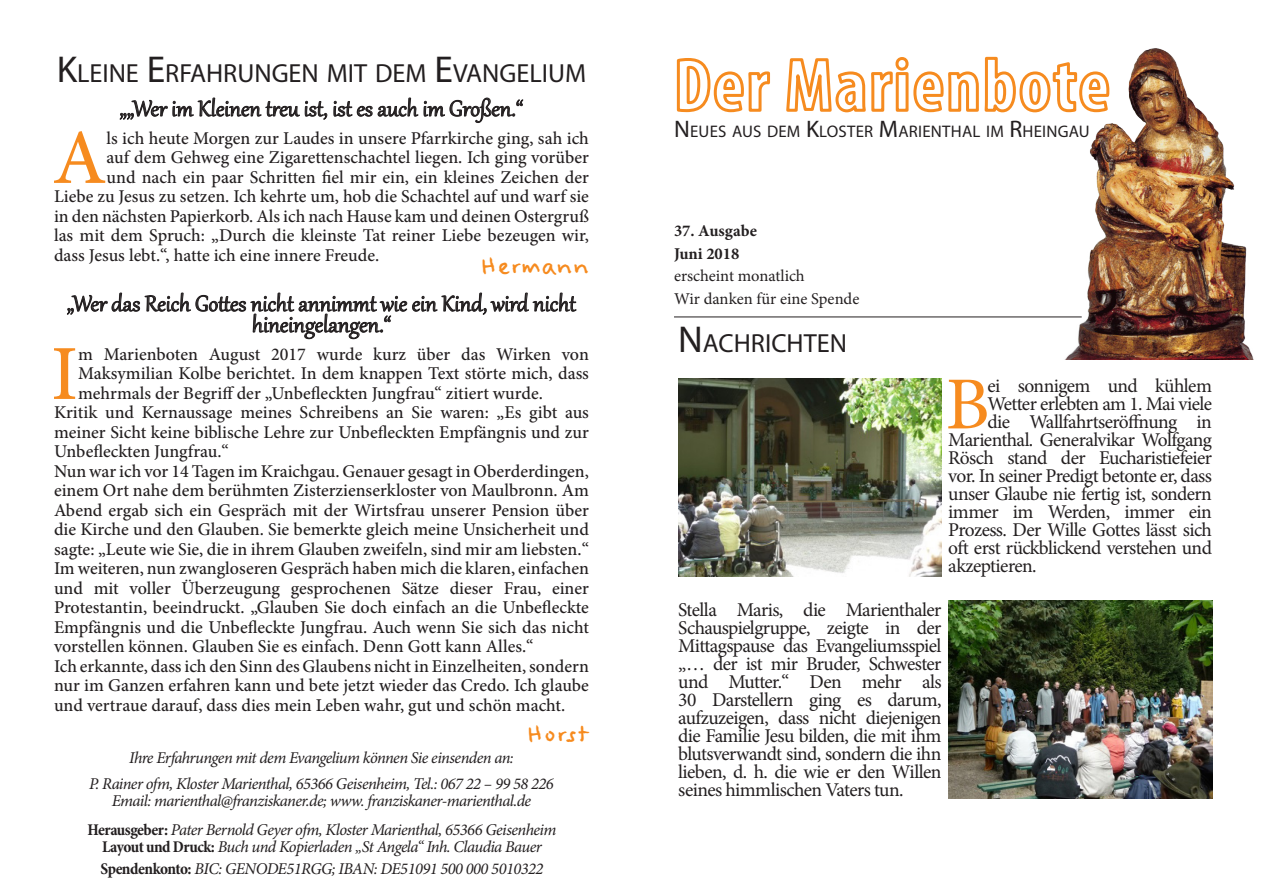
<style>
.page{position:relative;width:1263px;height:893px;background:#fff}
.page>*{position:absolute;margin:0;border:0;box-sizing:border-box;transform-origin:0 0}
.Nachrichten_Fliesste{font:500 78px "Minion Pro";color:#f68b1f}
.Innenseite_Fließtext{font:74.85px "Minion Pro";color:#f68b1f}
.Autor1{font:31.5px "Felt Tip Woman";color:#f68b1f}
.Zitat_Erfahrungen{font:27px/21px "Gabriola";color:#231f20;text-align:center}
.Überschrift_Erfahrun{font:26.25px "Myriad Pro";color:#231f20}
.Innenseite_Fließtext-2{font:19.5px/18px "Minion Pro";letter-spacing:-.03em;color:#231f20;text-align:justify}
.Nachrichten_Fliesste-2{font:500 18px/19.5px "Minion Pro";color:#231f20;text-align:justify}
.t1{font:16.8px "Myriad Pro";letter-spacing:.015em;color:#231f20}
.Herausgeber_Infos{font:italic 16.5px "Minion Pro";letter-spacing:-.035em;color:#231f20}
.Zitat_Erfahrungen-2{font:italic 16.5px "Minion Pro";letter-spacing:-.04em;color:#231f20}
.info_mit_strich{font:16.5px "Minion Pro";color:#231f20}
.Info_1__Seite_Highli{font:700 16.5px "Minion Pro";color:#231f20}
.Info_1__Seite{font:16.5px "Minion Pro";letter-spacing:-.005em;color:#231f20}
.s1{font-size:37.5px}
.s2{font-weight:700;font-style:normal;font-stretch:condensed}
.s3{font-size:24px}
</style>
<div class="page">
<img style="left:948px;top:601px;width:264px;height:197px">
<svg style="left:119px;top:97px;width:405px;height:26px"></svg>
<svg style="left:67px;top:292px;width:510px;height:48px"></svg>
<svg style="left:676px;top:58px;width:94px;height:55px"></svg>
<svg style="left:786px;top:56px;width:261px;height:57px"></svg>
<hr style="left:674px;top:317px;width:535px;height:1px;background:#231f20">
<img style="left:1047px;top:48px;width:207px;height:311px">
<img style="left:678px;top:378px;width:263px;height:198px">
<p class="Überschrift_Erfahrun" style="left:57px;top:57px;width:531px"><span class="s1">K</span>LEINE <span class="s1">E</span>RFAHRUNGEN MIT DEM <span class="s1">E</span>VANGELIUM</p>
<p class="Zitat_Erfahrungen" style="left:120px;top:96px;width:405px">„„Wer im Kleinen treu ist, ist es auch im Großen.“</p>
<p class="Nachrichten_Fliesste" style="left:53px;top:105px;width:56px">A</p>
<p class="Nachrichten_Fliesste-2" style="left:107px;top:128px;width:484px">ls ich heute Morgen zur Laudes in unsere Pfarrkirche ging, sah ich</p>
<p class="Nachrichten_Fliesste-2" style="left:107px;top:148px;width:484px">auf dem Gehweg eine Zigarettenschachtel liegen. Ich ging vorüber</p>
<p class="Nachrichten_Fliesste-2" style="left:107px;top:167px;width:484px">und nach ein paar Schritten fiel mir ein, ein kleines Zeichen der</p>
<p class="Nachrichten_Fliesste-2" style="left:54px;top:187px;width:536px">Liebe zu Jesus zu setzen. Ich kehrte um, hob die Schachtel auf und warf sie</p>
<p class="Nachrichten_Fliesste-2" style="left:54px;top:206px;width:536px">in den nächsten Papierkorb. Als ich nach Hause kam und deinen Ostergruß</p>
<p class="Nachrichten_Fliesste-2" style="left:54px;top:226px;width:536px">las mit dem Spruch: „Durch die kleinste Tat reiner Liebe bezeugen wir,</p>
<p class="Nachrichten_Fliesste-2" style="left:54px;top:245px;width:327px">dass Jesus lebt.“, hatte ich eine innere Freude.</p>
<p class="Autor1" style="left:479px;top:248px;width:111px">Hermann</p>
<p class="Zitat_Erfahrungen" style="left:67px;top:291px;width:510px">„Wer das Reich Gottes nicht annimmt wie ein Kind, wird nicht hineingelangen.“</p>
<p class="Nachrichten_Fliesste" style="left:51px;top:321px;width:29px">I</p>
<p class="Nachrichten_Fliesste-2" style="left:78px;top:344px;width:512px">m Marienboten August 2017 wurde kurz über das Wirken von Maksymilian Kolbe berichtet. In dem knappen Text störte mich, dass mehrmals der Begriff der „Unbefleckten Jungfrau“ zitiert wurde.</p>
<p class="Nachrichten_Fliesste-2" style="left:54px;top:403px;width:536px">Kritik und Kernaussage meines Schreibens an Sie waren: „Es gibt aus meiner Sicht keine biblische Lehre zur Unbefleckten Empfängnis und zur Unbefleckten Jungfrau.“</p>
<p class="Nachrichten_Fliesste-2" style="left:54px;top:461px;width:536px">Nun war ich vor 14 Tagen im Kraichgau. Genauer gesagt in Oberderdingen, einem Ort nahe dem berühmten Zisterzienserkloster von Maulbronn. Am Abend ergab sich ein Gespräch mit der Wirtsfrau unserer Pension über die Kirche und den Glauben. Sie bemerkte gleich meine Unsicherheit und sagte: „Leute wie Sie, die in ihrem Glauben zweifeln, sind mir am liebsten.“</p>
<p class="Nachrichten_Fliesste-2" style="left:54px;top:559px;width:536px">Im weiteren, nun zwangloseren Gespräch haben mich die klaren, einfachen und mit voller Überzeugung gesprochenen Sätze dieser Frau, einer Protestantin, beeindruckt. „Glauben Sie doch einfach an die Unbefleckte Empfängnis und die Unbefleckte Jungfrau. Auch wenn Sie sich das nicht vorstellen können. Glauben Sie es einfach. Denn Gott kann Alles.“</p>
<p class="Nachrichten_Fliesste-2" style="left:54px;top:656px;width:536px">Ich erkannte, dass ich den Sinn des Glaubens nicht in Einzelheiten, sondern nur im Ganzen erfahren kann und bete jetzt wieder das Credo. Ich glaube und vertraue darauf, dass dies mein Leben wahr, gut und schön macht.</p>
<p class="Autor1" style="left:525px;top:716px;width:65px">Horst</p>
<p class="Zitat_Erfahrungen-2" style="left:129px;top:746px;width:386px">Ihre Erfahrungen mit dem Evangelium können Sie einsenden an:</p>
<p class="Herausgeber_Infos" style="left:89px;top:772px;width:466px">P. Rainer ofm, Kloster Marienthal, 65366 Geisenheim, Tel.: 067 22 – 99 58 226</p>
<p class="Herausgeber_Infos" style="left:112px;top:790px;width:421px">Email: marienthal@franziskaner.de; www. franziskaner-marienthal.de</p>
<p class="Herausgeber_Infos" style="left:88px;top:818px;width:470px"><span class="s2">Herausgeber:</span> Pater Bernold Geyer ofm, Kloster Marienthal, 65366 Geisenheim</p>
<p class="Herausgeber_Infos" style="left:102px;top:836px;width:441px"><span class="s2">Layout und Druck:</span> Buch und Kopierladen „St Angela“ Inh. Claudia Bauer</p>
<p class="Herausgeber_Infos" style="left:101px;top:857px;width:444px"><span class="s2">Spendenkonto:</span> BIC: GENODE51RGG; IBAN: DE51091 500 000 5010322</p>
<p class="t1" style="left:674px;top:121px;width:417px"><span class="s3">N</span> EUES AUS DEM <span class="s3">K</span>LOSTER <span class="s3">M</span>ARIENTHAL IM <span class="s3">R</span>HEINGAU</p>
<p class="Info_1__Seite_Highli" style="left:674px;top:219px;width:84px">37. Ausgabe</p>
<p class="Info_1__Seite_Highli" style="left:674px;top:242px;width:67px">Juni 2018</p>
<p class="Info_1__Seite" style="left:674px;top:265px;width:132px">erscheint monatlich</p>
<p class="info_mit_strich" style="left:674px;top:287px;width:187px">Wir danken für eine Spende</p>
<p class="Überschrift_Erfahrun" style="left:678px;top:327px;width:170px"><span class="s1">N</span>ACHRICHTEN</p>
<p class="Innenseite_Fließtext" style="left:945px;top:354px;width:46px">B</p>
<p class="Innenseite_Fließtext-2" style="left:987px;top:377px;width:226px">ei sonnigem und kühlem</p>
<p class="Innenseite_Fließtext-2" style="left:987px;top:395px;width:226px">Wetter erlebten am 1. Mai viele</p>
<p class="Innenseite_Fließtext-2" style="left:987px;top:413px;width:226px">die Wallfahrtseröffnung in</p>
<p class="Innenseite_Fließtext-2" style="left:948px;top:431px;width:265px">Marienthal. Generalvikar Wolfgang</p>
<p class="Innenseite_Fließtext-2" style="left:948px;top:449px;width:265px">Rösch stand der Eucharistiefeier</p>
<p class="Innenseite_Fließtext-2" style="left:948px;top:467px;width:265px">vor. In seiner Predigt betonte er, dass</p>
<p class="Innenseite_Fließtext-2" style="left:948px;top:485px;width:265px">unser Glaube nie fertig ist, sondern</p>
<p class="Innenseite_Fließtext-2" style="left:948px;top:503px;width:265px">immer im Werden, immer ein</p>
<p class="Innenseite_Fließtext-2" style="left:948px;top:521px;width:265px">Prozess. Der Wille Gottes lässt sich</p>
<p class="Innenseite_Fließtext-2" style="left:948px;top:539px;width:265px">oft erst rückblickend verstehen und</p>
<p class="Innenseite_Fließtext-2" style="left:948px;top:557px;width:90px">akzeptieren.</p>
<p class="Innenseite_Fließtext-2" style="left:678px;top:601px;width:265px">Stella Maris, die Marienthaler Schauspielgruppe, zeigte in der Mittagspause das Evangeliumsspiel „… der ist mir Bruder, Schwester und Mutter.“ Den mehr als 30 Darstellern ging es darum, aufzuzeigen, dass nicht diejenigen die Familie Jesu bilden, die mit ihm blutsverwandt sind, sondern die ihn lieben, d. h. die wie er den Willen seines himmlischen Vaters tun.</p>
</div>
